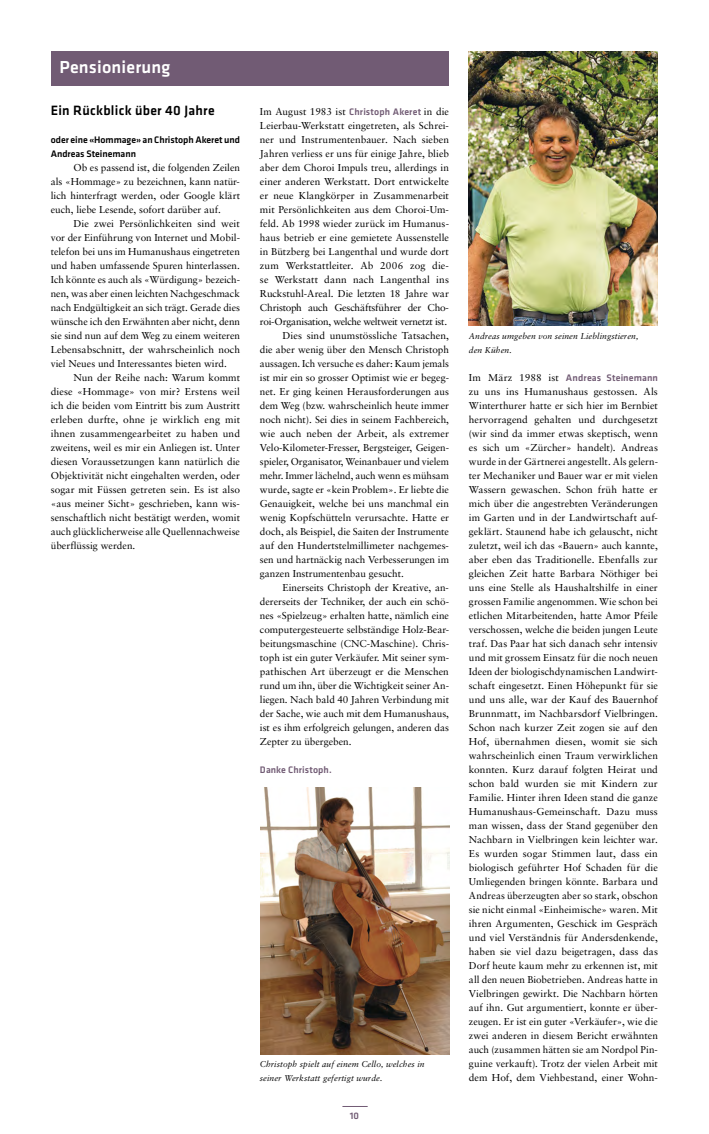
<style>
.page{position:relative;width:709px;height:1134px;background:#fff}
.page>*{position:absolute;margin:0;border:0;box-sizing:border-box;transform-origin:0 0}
.t1{font:500 18px "Klavika";letter-spacing:.01em;color:#fff}
.t2{font:500 14px "Klavika";letter-spacing:.02em;color:#000}
.t3{font:10px/14px "Sabon";color:#000;text-align:justify}
.t4{font:10px "Sabon";letter-spacing:-.03em;color:#000}
.t5{font:10px "Sabon";letter-spacing:-.025em;color:#000}
.t6{font:500 9.8px/14px "Klavika";letter-spacing:-.005em;color:#000}
.t7{font:500 9.8px "Klavika";letter-spacing:.01em;color:#715b74}
.t8{font:italic 8.5px/14px "Sabon";letter-spacing:.01em;color:#000}
.s1{font-family:"Klavika";font-weight:500;font-size:9.8px;color:#715b74}
.s2{font-family:"Sabon";font-weight:400;font-size:10px;color:#000}
</style>
<div class="page">
<svg style="left:342px;top:1106px;width:26px;height:1px"></svg>
<div style="left:51px;top:51px;width:398px;height:34px;background:#715b74"></div>
<img style="left:260px;top:787px;width:189px;height:267px">
<img style="left:469px;top:51px;width:189px;height:274px">
<h1 class="t1" style="left:60px;top:55px;width:112px">Pensionierung</h1>
<h2 class="t2" style="left:51px;top:101px;width:165px">Ein Rückblick über 40 Jahre</h2>
<p class="t6" style="left:51px;top:133px;width:191px">oder eine «Hommage» an Christoph Akeret und<br>Andreas Steinemann</p>
<p class="t3" style="left:51px;top:161px;width:191px;text-indent:23px">Ob es passend ist, die folgenden Zeilen als «Hommage» zu bezeichnen, kann natür&shy;lich hinterfragt werden, oder Google klärt euch, liebe Lesende, sofort darüber auf.</p>
<p class="t3" style="left:51px;top:217px;width:191px;text-indent:23px">Die zwei Persönlichkeiten sind weit vor der Einführung von Internet und Mobil&shy;telefon bei uns im Humanushaus eingetreten und haben umfassende Spuren hinterlassen.<br>Ich könnte es auch als «Würdigung» bezeich&shy;nen, was aber einen leichten Nachgeschmack nach Endgültigkeit an sich trägt. Gerade dies wünsche ich den Erwähnten aber nicht, denn sie sind nun auf dem Weg zu einem weiteren Lebensabschnitt, der wahrscheinlich noch viel Neues und Interessantes bieten wird.</p>
<p class="t3" style="left:51px;top:371px;width:191px;text-indent:23px">Nun der Reihe nach: Warum kommt diese «Hommage» von mir? Erstens weil ich die beiden vom Eintritt bis zum Austritt erleben durfte, ohne je wirklich eng mit ihnen zusammengearbeitet zu haben und zweitens, weil es mir ein Anliegen ist. Unter diesen Voraussetzungen kann natürlich die Objektivität nicht eingehalten werden, oder sogar mit Füssen getreten sein. Es ist also «aus meiner Sicht» geschrieben, kann wis&shy;senschaftlich nicht bestätigt werden, womit auch glücklicherweise alle Quellennachweise überflüssig werden.</p>
<p class="t3" style="left:260px;top:105px;width:190px">Im August 1983 ist <span class="s1">Christoph Akeret</span> in die</p>
<p class="t3" style="left:260px;top:119px;width:190px">Leierbau-Werkstatt eingetreten, als Schrei-</p>
<p class="t3" style="left:260px;top:133px;width:190px">ner und Instrumentenbauer. Nach sieben</p>
<p class="t3" style="left:260px;top:147px;width:190px">Jahren verliess er uns für einige Jahre, blieb</p>
<p class="t3" style="left:260px;top:161px;width:190px">aber dem Choroi Impuls treu, allerdings in</p>
<p class="t3" style="left:260px;top:175px;width:190px">einer anderen Werkstatt. Dort entwickelte</p>
<p class="t3" style="left:260px;top:189px;width:190px">er neue Klangkörper in Zusammenarbeit</p>
<p class="t3" style="left:260px;top:203px;width:190px">mit Persönlichkeiten aus dem Choroi-Um-</p>
<p class="t3" style="left:260px;top:217px;width:190px">feld. Ab 1998 wieder zurück im Humanus-</p>
<p class="t3" style="left:260px;top:231px;width:190px">haus betrieb er eine gemietete Aussenstelle</p>
<p class="t3" style="left:260px;top:245px;width:190px">in Bützberg bei Langenthal und wurde dort</p>
<p class="t3" style="left:260px;top:259px;width:190px">zum Werkstattleiter. Ab 2006 zog die-</p>
<p class="t3" style="left:260px;top:273px;width:190px">se Werkstatt dann nach Langenthal ins</p>
<p class="t3" style="left:260px;top:287px;width:190px">Ruckstuhl-Areal. Die letzten 18 Jahre war</p>
<p class="t5" style="left:260px;top:302px;width:190px">Christoph auch Geschäftsführer der Cho-</p>
<p class="t4" style="left:260px;top:316px;width:189px">roi-Organisation, welche weltweit vernetzt ist.</p>
<p class="t3" style="left:283px;top:329px;width:168px">Dies sind unumstössliche Tatsachen,</p>
<p class="t3" style="left:260px;top:343px;width:190px">die aber wenig über den Mensch Christoph</p>
<p class="t3" style="left:260px;top:357px;width:191px">aussagen. Ich versuche es daher: Kaum jemals</p>
<p class="t3" style="left:260px;top:371px;width:190px">ist mir ein so grosser Optimist wie er begeg-</p>
<p class="t3" style="left:260px;top:385px;width:190px">net. Er ging keinen Herausforderungen aus</p>
<p class="t3" style="left:260px;top:399px;width:190px">dem Weg (bzw. wahrscheinlich heute immer</p>
<p class="t3" style="left:260px;top:413px;width:190px">noch nicht). Sei dies in seinem Fachbereich,</p>
<p class="t3" style="left:260px;top:427px;width:191px">wie auch neben der Arbeit, als extremer</p>
<p class="t3" style="left:260px;top:441px;width:190px">Velo-Kilometer-Fresser, Bergsteiger, Geigen-</p>
<p class="t3" style="left:260px;top:455px;width:191px">spieler, Organisator, Weinanbauer und vielem</p>
<p class="t3" style="left:260px;top:469px;width:190px">mehr. Immer lächelnd, auch wenn es mühsam</p>
<p class="t3" style="left:260px;top:483px;width:190px">wurde, sagte er «kein Problem». Er liebte die</p>
<p class="t3" style="left:260px;top:497px;width:190px">Genauigkeit, welche bei uns manchmal ein</p>
<p class="t3" style="left:260px;top:511px;width:191px">wenig Kopfschütteln verursachte. Hatte er</p>
<p class="t3" style="left:260px;top:525px;width:190px">doch, als Beispiel, die Saiten der Instrumente</p>
<p class="t3" style="left:260px;top:539px;width:190px">auf den Hundertstelmillimeter nachgemes-</p>
<p class="t3" style="left:260px;top:553px;width:190px">sen und hartnäckig nach Verbesserungen im</p>
<p class="t3" style="left:260px;top:567px;width:145px">ganzen Instrumentenbau gesucht.</p>
<p class="t3" style="left:283px;top:581px;width:168px">Einerseits Christoph der Kreative, an-</p>
<p class="t3" style="left:260px;top:595px;width:190px">dererseits der Techniker, der auch ein schö-</p>
<p class="t3" style="left:260px;top:609px;width:190px">nes «Spielzeug» erhalten hatte, nämlich eine</p>
<p class="t3" style="left:260px;top:623px;width:190px">computergesteuerte selbständige Holz-Bear-</p>
<p class="t3" style="left:260px;top:637px;width:190px">beitungsmaschine (CNC-Maschine). Chris-</p>
<p class="t3" style="left:260px;top:651px;width:190px">toph ist ein guter Verkäufer. Mit seiner sym-</p>
<p class="t3" style="left:260px;top:665px;width:190px">pathischen Art überzeugt er die Menschen</p>
<p class="t3" style="left:260px;top:679px;width:190px">rund um ihn, über die Wichtigkeit seiner An-</p>
<p class="t3" style="left:260px;top:693px;width:190px">liegen. Nach bald 40 Jahren Verbindung mit</p>
<p class="t3" style="left:260px;top:707px;width:190px">der Sache, wie auch mit dem Humanushaus,</p>
<p class="t3" style="left:260px;top:721px;width:191px">ist es ihm erfolgreich gelungen, anderen das</p>
<p class="t3" style="left:260px;top:735px;width:93px">Zepter zu übergeben.</p>
<p class="t7" style="left:260px;top:763px;width:73px">Danke Christoph.</p>
<p class="t8" style="left:260px;top:1057px;width:166px">Christoph spielt auf einem Cello, welches in seiner Werkstatt gefertigt wurde.</p>
<p class="t7" style="left:350px;top:1109px;width:11px">10</p>
<p class="t8" style="left:469px;top:329px;width:171px">Andreas umgeben von seinen Lieblingstieren, den Kühen.</p>
<p class="t7" style="left:469px;top:371px;width:190px"><span class="s2">Im März 1988 ist</span> Andreas Steinemann</p>
<p class="t3" style="left:469px;top:385px;width:191px">zu uns ins Humanushaus gestossen. Als Winterthurer hatte er sich hier im Bernbiet hervorragend gehalten und durchgesetzt (wir sind da immer etwas skeptisch, wenn es sich um «Zürcher» handelt). Andreas wurde in der Gärtnerei angestellt. Als gelern&shy;ter Mechaniker und Bauer war er mit vielen Wassern gewaschen. Schon früh hatte er mich über die angestrebten Veränderungen im Garten und in der Landwirtschaft auf&shy;geklärt. Staunend habe ich gelauscht, nicht zuletzt, weil ich das «Bauern» auch kannte, aber eben das Traditionelle. Ebenfalls zur gleichen Zeit hatte Barbara Nöthiger bei uns eine Stelle als Haushaltshilfe in einer grossen Familie angenommen. Wie schon bei etlichen Mitarbeitenden, hatte Amor Pfeile verschossen, welche die beiden jungen Leute traf. Das Paar hat sich danach sehr intensiv und mit grossem Einsatz für die noch neuen Ideen der biologischdynamischen Landwirt&shy;schaft eingesetzt. Einen Höhepunkt für sie und uns alle, war der Kauf des Bauernhof Brunnmatt, im Nachbarsdorf Vielbringen.<br>Schon nach kurzer Zeit zogen sie auf den Hof, übernahmen diesen, womit sie sich wahrscheinlich einen Traum verwirklichen konnten. Kurz darauf folgten Heirat und schon bald wurden sie mit Kindern zur Familie. Hinter ihren Ideen stand die ganze Humanushaus-Gemeinschaft. Dazu muss man wissen, dass der Stand gegenüber den Nachbarn in Vielbringen kein leichter war.<br>Es wurden sogar Stimmen laut, dass ein biologisch geführter Hof Schaden für die Umliegenden bringen könnte. Barbara und Andreas überzeugten aber so stark, obschon sie nicht einmal «Einheimische» waren. Mit ihren Argumenten, Geschick im Gespräch und viel Verständnis für Andersdenkende, haben sie viel dazu beigetragen, dass das Dorf heute kaum mehr zu erkennen ist, mit all den neuen Biobetrieben. Andreas hatte in Vielbringen gewirkt. Die Nachbarn hörten auf ihn. Gut argumentiert, konnte er über&shy;zeugen. Er ist ein guter «Verkäufer», wie die zwei anderen in diesem Bericht erwähnten auch (zusammen hätten sie am Nordpol Pin&shy;guine verkauft). Trotz der vielen Arbeit mit dem Hof, dem Viehbestand, einer Wohn-</p>
</div>
